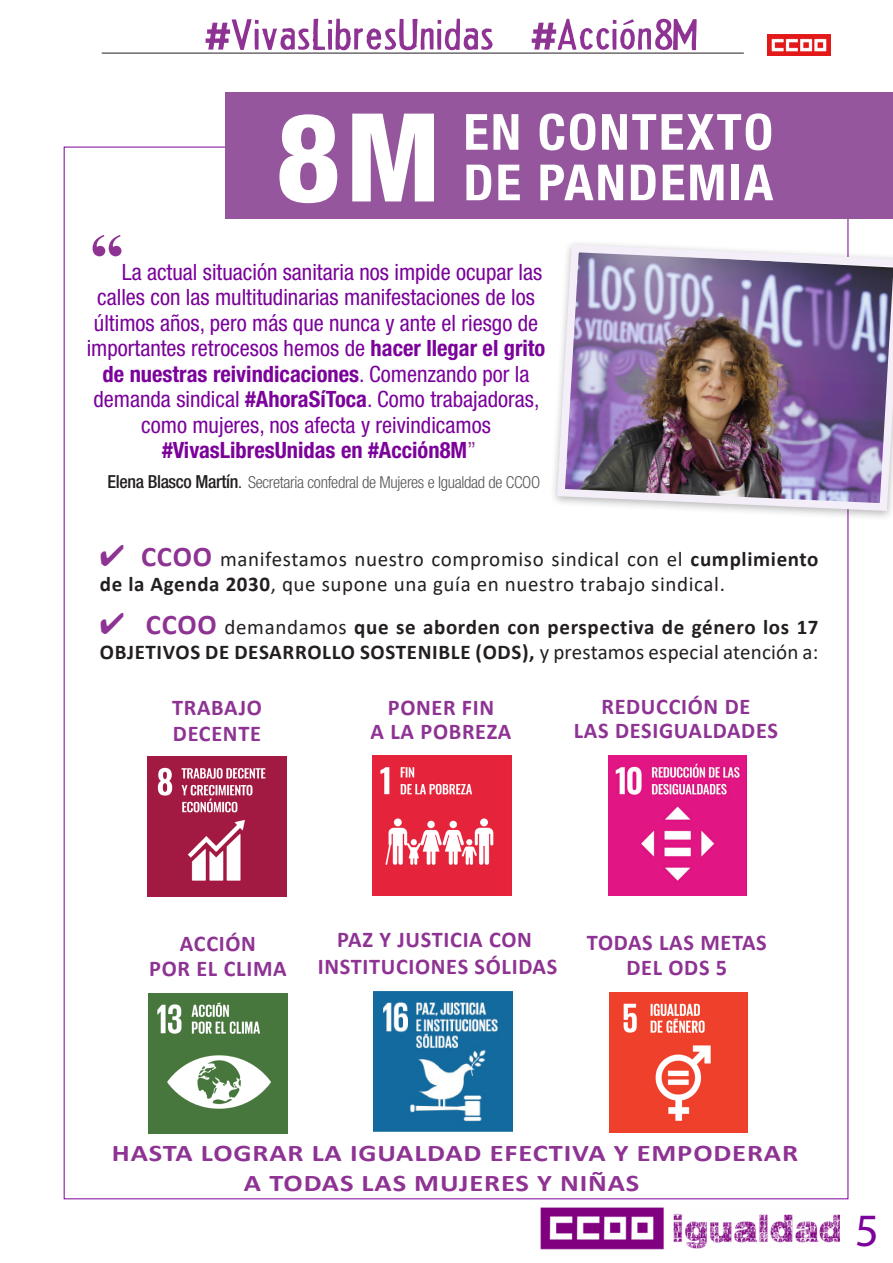
<style>
.page{position:relative;width:893px;height:1263px;background:#fff}
.page>*{position:absolute;margin:0;border:0;box-sizing:border-box;transform-origin:0 0}
.t1{font:800 condensed 123px "Helvetica Neue";color:#fff}
.Entradillas{font:700 82.05px "Aparajita";color:#8e3393;scale:1.04 1}
.t2{font:700 condensed 49.8px "Helvetica Neue";letter-spacing:.04em;color:#fff;scale:1.05 1}
.t3{font:46.5px "Myriad Pro";color:#7b029a}
.t4{font:700 39px "Times New Roman";color:#8e3393;scale:1.05 1}
.Balazo{font:38.7px "Headline Two HPLHS";letter-spacing:.03em;color:#8e3393;scale:1.32 1}
.Entradillas-2{font:700 24px "Calibri";letter-spacing:.03em;color:#8e3393;scale:1.19 1}
.Entradillas-3{font:condensed 22.5px/25.5px "Helvetica Neue";color:#7b029a;text-align:center}
.Entradillas-4{font:700 22.5px "Calibri";letter-spacing:.03em;color:#8e3393}
.Entradillas-5{font:700 condensed 22.5px "Helvetica Neue";color:#7b029a}
.Entradillas-6{font:700 21px/25.5px "Calibri";letter-spacing:.03em;color:#231f20}
.Entradillas-7{font:21px/25.5px "Calibri";letter-spacing:.03em;color:#231f20}
.Entradillas-8{font:300 condensed 16.5px "Helvetica Neue";letter-spacing:-.02em;color:#57585a}
.s1{font-family:"Helvetica Neue";font-weight:700;font-stretch:condensed}
.s2{font-weight:700}
.s3{font-weight:400}
.s4{font-weight:400;color:#8e3393}
.s5{font-weight:500;font-size:18px;color:#231f20}
.s6{font-weight:400;color:#231f20}
.s7{color:#8e3393}
.s8{font-weight:700;font-size:28.5px;color:#8e3393}
.s9{font-size:28.5px;color:#8e3393}
</style>
<div class="page">
<hr style="left:102px;top:53px;width:642px;height:1px;background:#231f20">
<img style="left:768px;top:34px;width:62px;height:21px">
<img style="left:554px;top:241px;width:339px;height:274px">
<img style="left:148px;top:756px;width:138px;height:140px">
<img style="left:373px;top:755px;width:138px;height:140px">
<img style="left:608px;top:755px;width:139px;height:140px">
<img style="left:149px;top:993px;width:138px;height:140px">
<img style="left:374px;top:991px;width:138px;height:140px">
<img style="left:609px;top:992px;width:139px;height:140px">
<div style="left:225px;top:92px;width:668px;height:127px;background:#95569e"></div>
<img style="left:540px;top:1207px;width:300px;height:42px">
<p class="Balazo" style="left:206px;top:12px;width:375px"><span class="s1">#</span>VivasLibresUnidas <span class="s1">#</span>Acción8M</p>
<p class="Entradillas" style="left:90px;top:207px;width:35px">“</p>
<p class="t1" style="left:276px;top:82px;width:166px">8M</p>
<p class="t2" style="left:463px;top:102px;width:296px">EN CONTEXTO</p>
<p class="t2" style="left:463px;top:152px;width:296px">DE PANDEMIA</p>
<p class="Entradillas-3" style="left:122px;top:259px;width:422px">La actual situación sanitaria nos impide ocupar las</p>
<p class="Entradillas-3" style="left:97px;top:284px;width:439px">calles con las multitudinarias manifestaciones de los</p>
<p class="Entradillas-3" style="left:94px;top:310px;width:446px">últimos años, pero más que nunca y ante el riesgo de</p>
<p class="Entradillas-3" style="left:87px;top:335px;width:460px">importantes retrocesos hemos de <span class="s2">hacer llegar el grito</span></p>
<p class="Entradillas-5" style="left:103px;top:360px;width:428px">de nuestras reivindicaciones<span class="s3">. Comenzando por la</span></p>
<p class="Entradillas-3" style="left:94px;top:386px;width:447px">demanda sindical <span class="s2">#AhoraSíToca</span>. Como trabajadoras, como mujeres, nos afecta y reivindicamos</p>
<p class="Entradillas-5" style="left:162px;top:436px;width:316px">#VivasLibresUnidas en #Acción8M<span class="s4">”</span></p>
<p class="Entradillas-8" style="left:108px;top:473px;width:434px"><span class="s5">Elena Blasco Martín</span><span class="s6">.</span> Secretaria confedral de Mujeres e Igualdad de CCOO</p>
<p class="Entradillas-7" style="left:100px;top:545px;width:720px"><span class="s7">✔</span> <span class="s8">CCOO</span> manifestamos nuestro compromiso sindical con el <span class="s2">cumplimiento de la Agenda 2030</span>, que supone una guía en nuestro trabajo sindical.</p>
<p class="Entradillas-6" style="left:100px;top:614px;width:720px"><span class="s7">✔</span> <span class="s9">CCOO</span> <span class="s3">demandamos</span> que se aborden con perspectiva de género los 17<br>OBJETIVOS DE DESARROLLO SOSTENIBLE (ODS), <span class="s3">y prestamos especial atención a:</span></p>
<p class="Entradillas-4" style="left:601px;top:690px;width:150px">REDUCCIÓN DE</p>
<p class="Entradillas-4" style="left:574px;top:715px;width:206px">LAS DESIGUALDADES</p>
<p class="t4" style="left:107px;top:533px;width:31px">♀</p>
<p class="t4" style="left:108px;top:606px;width:31px">♀</p>
<p class="Entradillas-4" style="left:172px;top:691px;width:91px">TRABAJO</p>
<p class="Entradillas-4" style="left:173px;top:717px;width:89px">DECENTE</p>
<p class="Entradillas-4" style="left:388px;top:691px;width:108px">PONER FIN</p>
<p class="Entradillas-4" style="left:371px;top:716px;width:142px">A LA POBREZA</p>
<p class="Entradillas-4" style="left:180px;top:928px;width:77px">ACCIÓN</p>
<p class="Entradillas-4" style="left:149px;top:953px;width:139px">POR EL CLIMA</p>
<p class="Entradillas-4" style="left:337px;top:924px;width:196px">PAZ Y JUSTICIA CON</p>
<p class="Entradillas-4" style="left:318px;top:951px;width:241px">INSTITUCIONES SÓLIDAS</p>
<p class="Entradillas-4" style="left:587px;top:927px;width:181px">TODAS LAS METAS</p>
<p class="Entradillas-4" style="left:626px;top:952px;width:102px">DEL ODS 5</p>
<p class="Entradillas-2" style="left:112px;top:1136px;width:578px">HASTA LOGRAR LA IGUALDAD EFECTIVA Y EMPODERAR</p>
<p class="Entradillas-2" style="left:244px;top:1165px;width:334px">A TODAS LAS MUJERES Y NIÑAS</p>
<p class="t3" style="left:855px;top:1202px;width:25px">5</p>
</div>
